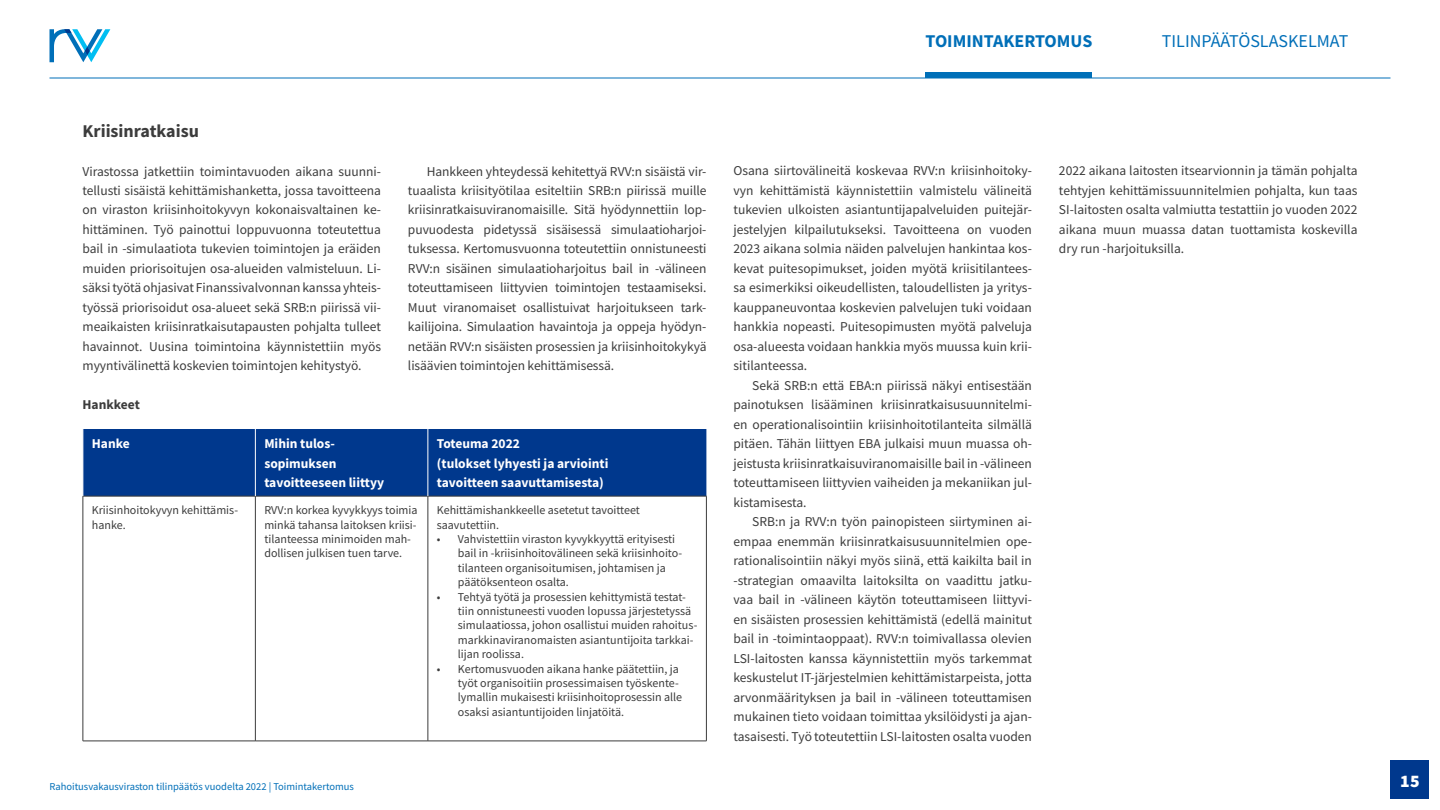
<style>
.page{position:relative;width:1440px;height:810px;background:#fff}
.page>*{position:absolute;margin:0;border:0;box-sizing:border-box;transform-origin:0 0}
.t1{font:18px "Source Sans Pro";color:#006fb8}
.t2{font:700 18px "Source Sans Pro";color:#006fb8}
.t3{font:700 18px "Source Sans Pro";color:#3c3c3c}
.t4{font:900 17.7px "Source Sans Pro";color:#fff}
.t5{font:13.5px/19.5px "Source Sans Pro";letter-spacing:-.005em;color:#3c3c3c;text-align:justify}
.t6{font:700 13.5px/19.5px "Source Sans Pro";color:#fff}
.t7{font:700 13.5px "Source Sans Pro";color:#3c3c3c}
.t8{font:12px/14.4px "Source Sans Pro";color:#3c3c3c}
.t9{font:10.5px "Source Sans Pro";color:#006fb8}
</style>
<div class="page">
<div style="left:1390px;top:760px;width:40px;height:40px;background:#00388d"></div>
<div style="left:83px;top:429px;width:623px;height:67px;background:#00388d"></div>
<hr style="left:83px;top:496px;width:172px;height:1px;background:#3c3c3c">
<hr style="left:255px;top:496px;width:173px;height:1px;background:#3c3c3c">
<hr style="left:428px;top:496px;width:278px;height:1px;background:#3c3c3c">
<hr style="left:255px;top:429px;width:1px;height:67px;background:#fff">
<hr style="left:428px;top:429px;width:1px;height:67px;background:#fff">
<hr style="left:83px;top:496px;width:1px;height:245px;background:#3c3c3c">
<hr style="left:255px;top:496px;width:1px;height:245px;background:#3c3c3c">
<hr style="left:428px;top:496px;width:1px;height:245px;background:#3c3c3c">
<hr style="left:706px;top:496px;width:1px;height:245px;background:#3c3c3c">
<hr style="left:83px;top:741px;width:172px;height:1px;background:#3c3c3c">
<hr style="left:255px;top:741px;width:173px;height:1px;background:#3c3c3c">
<hr style="left:428px;top:741px;width:278px;height:1px;background:#3c3c3c">
<hr style="left:50px;top:78px;width:1340px;height:1px;background:#006fb8">
<div style="left:926px;top:73px;width:166px;height:5px;background:#006fb8"></div>
<svg style="left:50px;top:29px;width:60px;height:33px"></svg>
<h1 class="t2" style="left:926px;top:28px;width:168px">TOIMINTAKERTOMUS</h1>
<h1 class="t1" style="left:1162px;top:29px;width:188px">TILINPÄÄTÖSLASKELMAT</h1>
<h1 class="t3" style="left:82px;top:118px;width:118px">Kriisinratkaisu</h1>
<p class="t5" style="left:82px;top:161px;width:300px">Virastossa jatkettiin toimintavuoden aikana suunni&shy;tellusti sisäistä kehittämishanketta, jossa tavoitteena on viraston kriisinhoitokyvyn kokonaisvaltainen ke&shy;hittäminen. Työ painottui loppuvuonna toteutettua bail in -simulaatiota tukevien toimintojen ja eräiden muiden priorisoitujen osa-alueiden valmisteluun. Li&shy;säksi työtä ohjasivat Finanssivalvonnan kanssa yhteis&shy;työssä priorisoidut osa-alueet sekä SRB:n piirissä vii&shy;meaikaisten kriisinratkaisutapausten pohjalta tulleet havainnot. Uusina toimintoina käynnistettiin myös myyntivälinettä koskevien toimintojen kehitystyö.</p>
<p class="t7" style="left:82px;top:396px;width:59px">Hankkeet</p>
<p class="t5" style="left:408px;top:161px;width:300px;text-align:left;text-indent:19px">Hankkeen yhteydessä kehitettyä RVV:n sisäistä vir&shy;tuaalista kriisityötilaa esiteltiin SRB:n piirissä muille kriisinratkaisuviranomaisille. Sitä hyödynnettiin lop&shy;puvuodesta pidetyssä sisäisessä simulaatioharjoi&shy;tuksessa. Kertomusvuonna toteutettiin onnistuneesti RVV:n sisäinen simulaatioharjoitus bail in -välineen toteuttamiseen liittyvien toimintojen testaamiseksi.<br>Muut viranomaiset osallistuivat harjoitukseen tark&shy;kailijoina. Simulaation havaintoja ja oppeja hyödyn&shy;netään RVV:n sisäisten prosessien ja kriisinhoitokykyä lisäävien toimintojen kehittämisessä.</p>
<p class="t6" style="left:92px;top:434px;width:39px">Hanke</p>
<p class="t6" style="left:264px;top:434px;width:121px">Mihin tulos&shy;sopimuksen tavoitteeseen liittyy</p>
<p class="t6" style="left:437px;top:434px;width:173px">Toteuma 2022<br>(tulokset lyhyesti ja arviointi tavoitteen saavuttamisesta)</p>
<p class="t8" style="left:92px;top:503px;width:148px">Kriisinhoitokyvyn kehittämis&shy;hanke.</p>
<p class="t8" style="left:264px;top:503px;width:155px">RVV:n korkea kyvykkyys toimia minkä tahansa laitoksen kriisi&shy;tilanteessa minimoiden mah&shy;dollisen julkisen tuen tarve.</p>
<p class="t8" style="left:437px;top:503px;width:205px">Kehittämishankkeelle asetetut tavoitteet saavutettiin.</p>
<p class="t8" style="left:458px;top:532px;width:226px;text-indent:-21px">• Vahvistettiin viraston kyvykkyyttä erityisesti bail in -kriisinhoitovälineen sekä kriisinhoito&shy;tilanteen organisoitumisen, johtamisen ja päätöksenteon osalta.</p>
<p class="t8" style="left:458px;top:589px;width:241px;text-indent:-21px">• Tehtyä työtä ja prosessien kehittymistä testat&shy;tiin onnistuneesti vuoden lopussa järjestetyssä simulaatiossa, johon osallistui muiden rahoitus&shy;markkinaviranomaisten asiantuntijoita tarkkai&shy;lijan roolissa.</p>
<p class="t8" style="left:458px;top:661px;width:226px;text-indent:-21px">• Kertomusvuoden aikana hanke päätettiin, ja työt organisoitiin prosessimaisen työskente&shy;lymallin mukaisesti kriisinhoitoprosessin alle osaksi asiantuntijoiden linjatöitä.</p>
<p class="t9" style="left:50px;top:780px;width:306px">Rahoitusvakausviraston tilinpäätös vuodelta 2022 | Toimintakertomus</p>
<p class="t5" style="left:733px;top:161px;width:300px">Osana siirtovälineitä koskevaa RVV:n kriisinhoitoky&shy;vyn kehittämistä käynnistettiin valmistelu välineitä tukevien ulkoisten asiantuntijapalveluiden puitejär&shy;jestelyjen kilpailutukseksi. Tavoitteena on vuoden 2023 aikana solmia näiden palvelujen hankintaa kos&shy;kevat puitesopimukset, joiden myötä kriisitilantees&shy;sa esimerkiksi oikeudellisten, taloudellisten ja yritys&shy;kauppaneuvontaa koskevien palvelujen tuki voidaan hankkia nopeasti. Puitesopimusten myötä palveluja osa-alueesta voidaan hankkia myös muussa kuin krii&shy;sitilanteessa.</p>
<p class="t5" style="left:733px;top:376px;width:300px;text-indent:19px">Sekä SRB:n että EBA:n piirissä näkyi entisestään painotuksen lisääminen kriisinratkaisusuunnitelmi&shy;en operationalisointiin kriisinhoitotilanteita silmällä pitäen. Tähän liittyen EBA julkaisi muun muassa oh&shy;jeistusta kriisinratkaisuviranomaisille bail in -välineen toteuttamiseen liittyvien vaiheiden ja mekaniikan jul&shy;kistamisesta.</p>
<p class="t5" style="left:733px;top:512px;width:300px;text-indent:19px">SRB:n ja RVV:n työn painopisteen siirtyminen ai&shy;empaa enemmän kriisinratkaisusuunnitelmien ope&shy;rationalisointiin näkyi myös siinä, että kaikilta bail in -strategian omaavilta laitoksilta on vaadittu jatku&shy;vaa bail in -välineen käytön toteuttamiseen liittyvi&shy;en sisäisten prosessien kehittämistä (edellä mainitut bail in -toimintaoppaat). RVV:n toimivallassa olevien LSI-laitosten kanssa käynnistettiin myös tarkemmat keskustelut IT-järjestelmien kehittämistarpeista, jotta arvonmäärityksen ja bail in -välineen toteuttamisen mukainen tieto voidaan toimittaa yksilöidysti ja ajan&shy;tasaisesti. Työ toteutettiin LSI-laitosten osalta vuoden</p>
<p class="t5" style="left:1059px;top:161px;width:300px">2022 aikana laitosten itsearvionnin ja tämän pohjalta tehtyjen kehittämissuunnitelmien pohjalta, kun taas SI-laitosten osalta valmiutta testattiin jo vuoden 2022 aikana muun muassa datan tuottamista koskevilla dry run -harjoituksilla.</p>
<h2 class="t4" style="left:1400px;top:769px;width:21px">15</h2>
</div>
